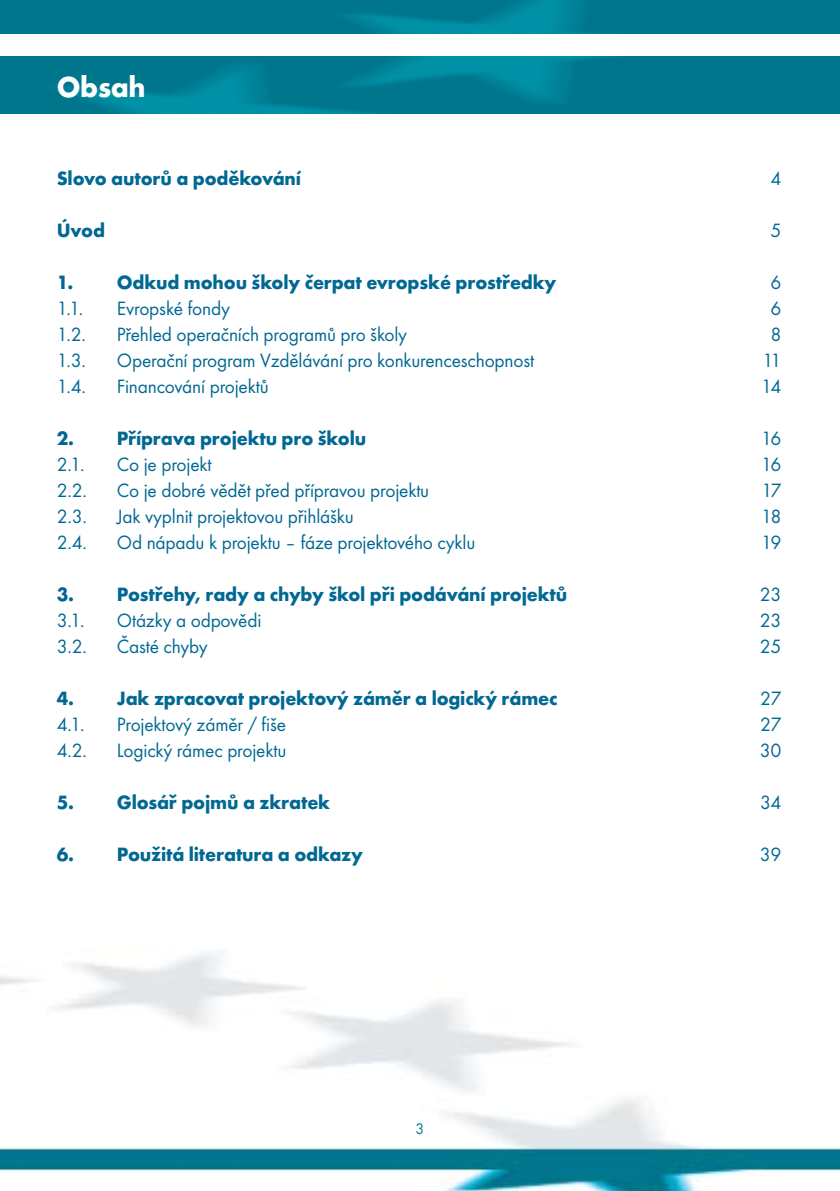
<style>
.page{position:relative;width:840px;height:1191px;background:#fff}
.page>*{position:absolute;margin:0;border:0;box-sizing:border-box;transform-origin:0 0}
.t1{font:700 30px "Futura TOT";letter-spacing:-.01em;color:#fff}
.t2{font:20px "Futura TOT";letter-spacing:-.01em;color:#006892}
.t3{font:700 20px "Futura TOT";letter-spacing:-.01em;color:#006892}
.t4{font:16px "Futura TOT";color:#00758c}
</style>
<div class="page">
<img style="left:0;top:950px;width:839px;height:241px">
<img style="left:0;top:0;width:839px;height:33px">
<img style="left:0;top:57px;width:839px;height:56px">
<h1 class="t1" style="left:57px;top:68px;width:90px">Obsah</h1>
<p class="t3" style="left:57px;top:166px;width:245px">Slovo autorů a poděkování</p>
<p class="t2" style="left:770px;top:166px;width:12px">4</p>
<p class="t3" style="left:57px;top:218px;width:50px">Úvod</p>
<p class="t2" style="left:770px;top:218px;width:12px">5</p>
<p class="t3" style="left:57px;top:270px;width:501px">1. Odkud mohou školy čerpat evropské prostředky</p>
<p class="t2" style="left:770px;top:270px;width:12px">6</p>
<p class="t2" style="left:57px;top:296px;width:28px">1.1.</p>
<p class="t2" style="left:117px;top:296px;width:115px">Evropské fondy</p>
<p class="t2" style="left:770px;top:296px;width:12px">6</p>
<p class="t2" style="left:57px;top:322px;width:31px">1.2.</p>
<p class="t2" style="left:117px;top:322px;width:292px">Přehled operačních programů pro školy</p>
<p class="t2" style="left:770px;top:322px;width:12px">8</p>
<p class="t2" style="left:57px;top:348px;width:31px">1.3.</p>
<p class="t2" style="left:117px;top:348px;width:419px">Operační program Vzdělávání pro konkurenceschopnost</p>
<p class="t2" style="left:762px;top:348px;width:21px">11</p>
<p class="t2" style="left:57px;top:374px;width:31px">1.4.</p>
<p class="t2" style="left:117px;top:374px;width:153px">Financování projektů</p>
<p class="t2" style="left:760px;top:374px;width:22px">14</p>
<p class="t3" style="left:57px;top:426px;width:311px">2. Příprava projektu pro školu</p>
<p class="t2" style="left:760px;top:426px;width:22px">16</p>
<p class="t2" style="left:57px;top:452px;width:29px">2.1.</p>
<p class="t2" style="left:117px;top:452px;width:96px">Co je projekt</p>
<p class="t2" style="left:760px;top:452px;width:22px">16</p>
<p class="t2" style="left:57px;top:478px;width:32px">2.2.</p>
<p class="t2" style="left:117px;top:478px;width:314px">Co je dobré vědět před přípravou projektu</p>
<p class="t2" style="left:761px;top:478px;width:21px">17</p>
<p class="t2" style="left:57px;top:504px;width:32px">2.3.</p>
<p class="t2" style="left:117px;top:504px;width:238px">Jak vyplnit projektovou přihlášku</p>
<p class="t2" style="left:760px;top:504px;width:22px">18</p>
<p class="t2" style="left:57px;top:530px;width:32px">2.4.</p>
<p class="t2" style="left:117px;top:530px;width:360px">Od nápadu k projektu – fáze projektového cyklu</p>
<p class="t2" style="left:760px;top:530px;width:22px">19</p>
<p class="t3" style="left:57px;top:582px;width:511px">3. Postřehy, rady a chyby škol při podávání projektů</p>
<p class="t2" style="left:759px;top:582px;width:23px">23</p>
<p class="t2" style="left:57px;top:608px;width:29px">3.1.</p>
<p class="t2" style="left:117px;top:608px;width:146px">Otázky a odpovědi</p>
<p class="t2" style="left:759px;top:608px;width:23px">23</p>
<p class="t2" style="left:57px;top:634px;width:32px">3.2.</p>
<p class="t2" style="left:117px;top:634px;width:92px">Časté chyby</p>
<p class="t2" style="left:759px;top:634px;width:23px">25</p>
<p class="t3" style="left:57px;top:686px;width:502px">4. Jak zpracovat projektový záměr a logický rámec</p>
<p class="t2" style="left:759px;top:686px;width:23px">27</p>
<p class="t2" style="left:57px;top:712px;width:29px">4.1.</p>
<p class="t2" style="left:117px;top:712px;width:170px">Projektový záměr / fiše</p>
<p class="t2" style="left:759px;top:712px;width:23px">27</p>
<p class="t2" style="left:57px;top:738px;width:32px">4.2.</p>
<p class="t2" style="left:117px;top:738px;width:171px">Logický rámec projektu</p>
<p class="t2" style="left:759px;top:738px;width:23px">30</p>
<p class="t3" style="left:57px;top:790px;width:275px">5. Glosář pojmů a zkratek</p>
<p class="t2" style="left:759px;top:790px;width:23px">34</p>
<p class="t3" style="left:57px;top:842px;width:307px">6. Použitá literatura a odkazy</p>
<p class="t2" style="left:759px;top:842px;width:23px">39</p>
<p class="t4" style="left:415px;top:1119px;width:10px">3</p>
</div>
